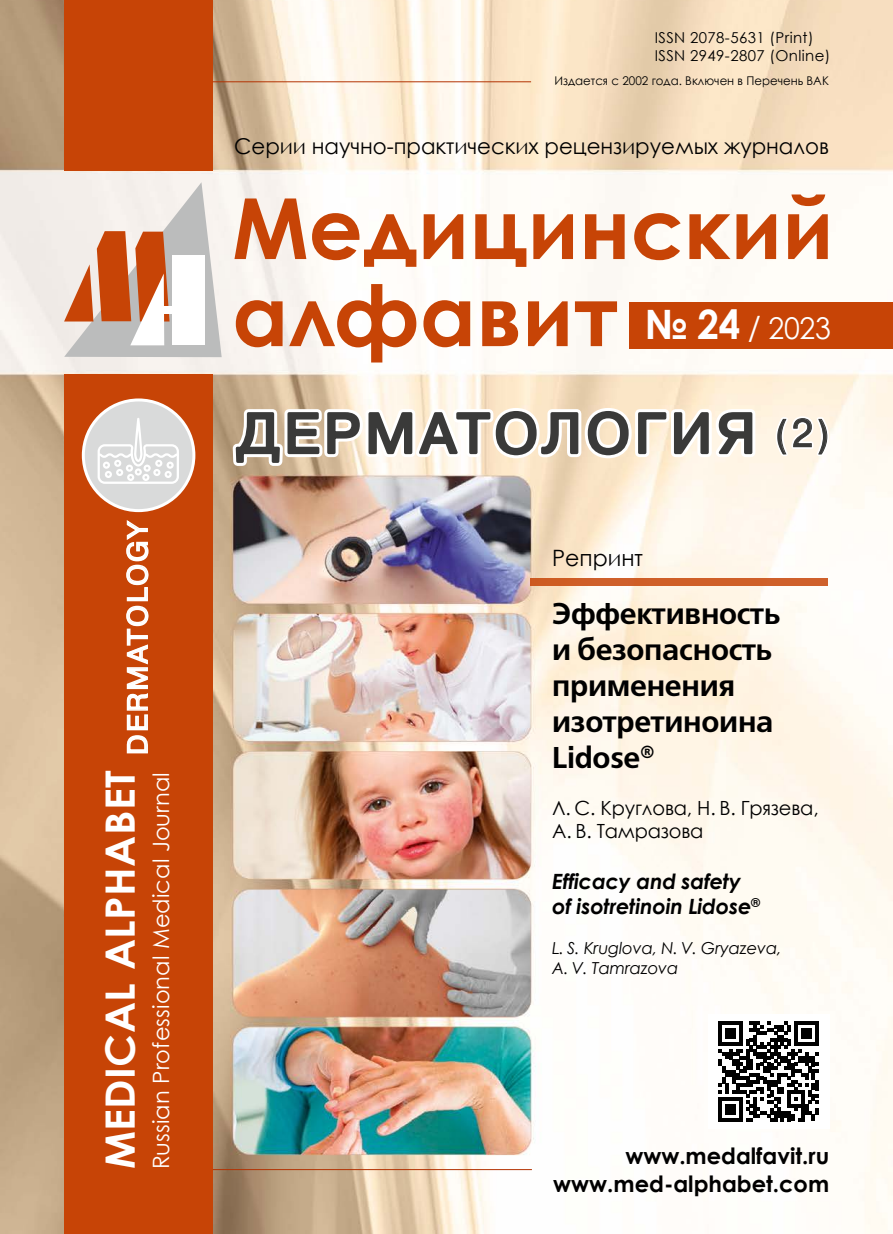
<style>
.page{position:relative;width:893px;height:1234px;background:#fff}
.page>*{position:absolute;margin:0;border:0;box-sizing:border-box;transform-origin:0 0}
.t1{font:700 84.3px/87px "Century Gothic";letter-spacing:.005em;color:#c74406}
.t2{font:55.65px "Pragmatica";letter-spacing:.09em;color:#3a3a39}
.t3{font:700 40.5px "Century Gothic";letter-spacing:.01em;color:#fff;scale:1.04 1}
.t4{font:39px "Pragmatica";color:#3a3a39;scale:.95 1}
.t5{font:30px/36px "Free Set Demi C";letter-spacing:-.01em;color:#000}
.t6{font:30px "Century Gothic";color:#fff;scale:.95 1}
.t7{font:28.05px "Pragmatica";letter-spacing:.08em;color:#fff}
.t8{font:700 22.5px/28.5px "Century Gothic";color:#000;text-align:right}
.t9{font:22.5px "Century Gothic";letter-spacing:.005em;color:#fff}
.t10{font:22.5px "Century Gothic";color:#000}
.t11{font:21.75px "Century Gothic";color:#000}
.t12{font:italic 700 21px/25.2px "Century Gothic";letter-spacing:-.01em;color:#000}
.t13{font:19.5px/23.4px "Century Gothic";letter-spacing:-.01em;color:#000}
.t14{font:italic 16.5px/19.8px "Century Gothic";letter-spacing:-.01em;color:#000}
.t15{font:15px/18px "Century Gothic";letter-spacing:.025em;color:#000}
.t16{font:12px "Century Gothic";color:#000}
.s1{font-weight:700;font-size:40.5px}
.s2{font-size:31.5px}
</style>
<div class="page">
<img style="left:0;top:0;width:893px;height:1233px">
<div style="left:64px;top:0;width:149px;height:170px;background:#c74406"></div>
<div style="left:531px;top:578px;width:297px;height:7px;background:#cf5f28"></div>
<div style="left:64px;top:374px;width:149px;height:859px;background:#c74406"></div>
<svg style="left:64px;top:182px;width:158px;height:175px"></svg>
<div style="left:172px;top:255px;width:32px;height:90px;background:#fff"></div>
<div style="left:163px;top:306px;width:11px;height:8px;background:#fff"></div>
<svg style="left:126px;top:520px;width:23px;height:234px"></svg>
<hr style="left:213px;top:81px;width:318px;height:1px;background:#b33303">
<hr style="left:213px;top:1168px;width:319px;height:1px;background:#b33303">
<div style="left:630px;top:302px;width:263px;height:47px;background:#c74406"></div>
<svg style="left:228px;top:391px;width:532px;height:79px"></svg>
<div style="left:83px;top:400px;width:111px;height:110px;background:#d9dada;border-radius:50%"></div>
<div style="left:82px;top:398px;width:113px;height:114px;border:3px solid #fff;border-radius:50%"></div>
<svg style="left:98px;top:417px;width:81px;height:67px"></svg>
<svg style="left:773px;top:413px;width:58px;height:47px"></svg>
<div style="left:708px;top:1014px;width:121px;height:114px;background:#fff"></div>
<svg style="left:719px;top:1021px;width:100px;height:100px"></svg>
<p class="t7" style="left:117px;top:755px;width:235px;rotate:-90deg">DERMATOLOGY</p>
<h3 class="t3" style="left:89px;top:1169px;width:385px;rotate:-90deg">MEDICAL ALPHABET</h3>
<p class="t9" style="left:145px;top:1169px;width:399px;rotate:-90deg">Russian Professional Medical Journal</p>
<p class="t15" style="left:655px;top:29px;width:177px">ISSN 2078-5631 (Print)<br>ISSN 2949-2807 (Online)</p>
<p class="t16" style="left:554px;top:73px;width:276px">Издается с 2002 года. Включен в Перечень ВАК</p>
<p class="t11" style="left:234px;top:131px;width:596px">Серии научно-практических рецензируемых журналов</p>
<h1 class="t1" style="left:232px;top:181px;width:603px">Медицинский алфавит</h1>
<p class="t6" style="left:645px;top:307px;width:197px"><span class="s1">№ 24</span> <span class="s2">/</span> 2023</p>
<h2 class="t2" style="left:237px;top:392px;width:520px">ДЕРМАТОЛОГИЯ</h2>
<h3 class="t4" style="left:775px;top:404px;width:59px">(2)</h3>
<p class="t10" style="left:552px;top:542px;width:92px">Репринт</p>
<p class="t5" style="left:552px;top:596px;width:229px">Эффективность и безопасность применения изотретиноина<br>Lidose<sup>®</sup></p>
<p class="t13" style="left:552px;top:795px;width:268px">Л. С. Круглова, Н. В. Грязева,<br>А. В. Тамразова</p>
<p class="t12" style="left:552px;top:867px;width:209px">Efficacy and safety of isotretinoin Lidose<sup>®</sup></p>
<p class="t14" style="left:552px;top:937px;width:231px">L. S. Kruglova, N. V. Gryazeva,<br>A. V. Tamrazova</p>
<p class="t8" style="left:553px;top:1139px;width:277px">www.medalfavit.ru www.med-alphabet.com</p>
</div>
